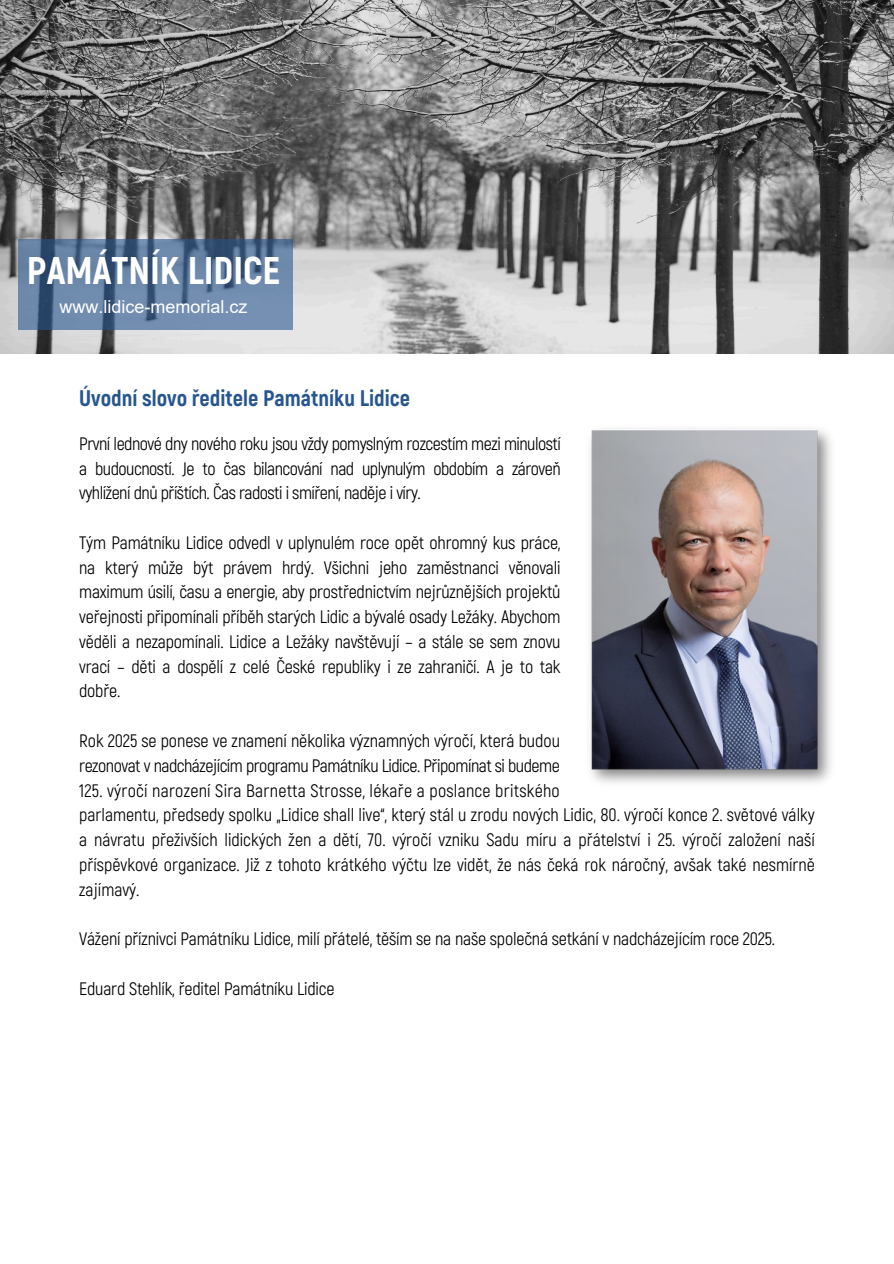
<style>
.page{position:relative;width:894px;height:1264px;background:#fff}
.page>*{position:absolute;margin:0;border:0;box-sizing:border-box;transform-origin:0 0}
.t1{font:800 38.55px "Akrobat";color:#fff}
.t2{font:800 22.5px "Akrobat";color:#26558f}
.t3{font:18px/24.8px "Akrobat";letter-spacing:-.01em;color:#000;text-align:justify}
.t4{font:18px "Akrobat";letter-spacing:-.03em;color:#000}
.t5{font:18px "Akrobat";letter-spacing:.015em;color:#000}
.t6{font:18px "Arial";color:#fff}
</style>
<div class="page">
<img style="left:0;top:0;width:893px;height:353px">
<svg style="left:18px;top:239px;width:275px;height:91px;background:#5f7b9d"></svg>
<img style="left:590px;top:428px;width:241px;height:355px">
<p class="t1" style="left:27px;top:248px;width:255px">PAMÁTNÍK LIDICE</p>
<h1 class="t6" style="left:60px;top:297px;width:189px">www.lidice-memorial.cz</h1>
<h3 class="t2" style="left:79px;top:385px;width:332px">Úvodní slovo ředitele Památníku Lidice</h3>
<h2 class="t3" style="left:79px;top:432px;width:483px">První lednové dny nového roku jsou vždy pomyslným rozcestím mezi minulostí a budoucností. Je to čas bilancování nad uplynulým obdobím a zároveň vyhlížení dnů příštích. Čas radosti i smíření, naděje i víry.</h2>
<p class="t3" style="left:79px;top:531px;width:482px">Tým Památníku Lidice odvedl v uplynulém roce opět ohromný kus práce, na který může být právem hrdý. Všichni jeho zaměstnanci věnovali maximum úsilí, času a energie, aby prostřednictvím nejrůznějších projektů veřejnosti připomínali příběh starých Lidic a bývalé osady Ležáky. Abychom věděli a nezapomínali. Lidice a Ležáky navštěvují – a stále se sem znovu vrací – děti a dospělí z celé České republiky i ze zahraničí. A je to tak dobře.</p>
<p class="t3" style="left:79px;top:729px;width:482px">Rok 2025 se ponese ve znamení několika významných výročí, která budou</p>
<p class="t4" style="left:79px;top:755px;width:482px">rezonovat v nadcházejícím programu Památníku Lidice. Připomínat si budeme</p>
<p class="t5" style="left:79px;top:779px;width:482px">125. výročí narození Sira Barnetta Strosse, lékaře a poslance britského</p>
<p class="t3" style="left:79px;top:803px;width:737px">parlamentu, předsedy spolku „Lidice shall live“, který stál u zrodu nových Lidic, 80. výročí konce 2. světové války a návratu přeživších lidických žen a dětí, 70. výročí vzniku Sadu míru a přátelství i 25. výročí založení naší příspěvkové organizace. Již z tohoto krátkého výčtu lze vidět, že nás čeká rok náročný, avšak také nesmírně zajímavý.</p>
<p class="t3" style="left:79px;top:927px;width:697px">Vážení příznivci Památníku Lidice, milí přátelé, těším se na naše společná setkání v nadcházejícím roce 2025.</p>
<p class="t3" style="left:79px;top:976px;width:257px">Eduard Stehlík, ředitel Památníku Lidice</p>
</div>
